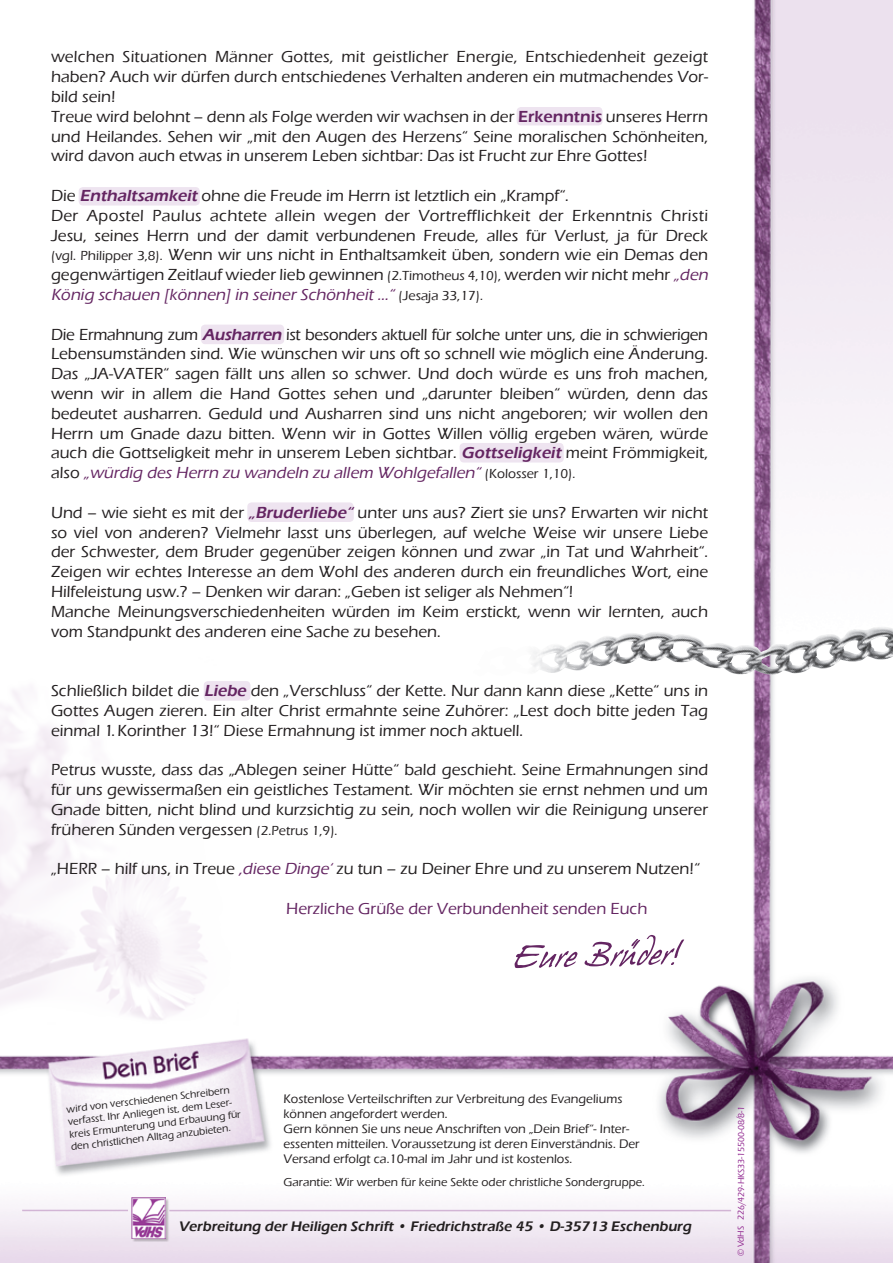
<style>
.page{position:relative;width:893px;height:1263px;background:#fff}
.page>*{position:absolute;margin:0;border:0;box-sizing:border-box;transform-origin:0 0}
.t1{font:500 16.5px/19.8px "Eras ITC";color:#231f20}
.t2{font:500 16.5px "Eras ITC";color:#642562}
.t3{font:600 14.25px "Eras ITC";color:#231f20}
.t4{font:500 12.75px/15px "Eras ITC";color:#231f20}
.t5{font:500 12px "Eras ITC";color:#231f20}
.t6{font:500 10.5px/12.6px "Eras ITC";color:#231f20}
.t7{font:500 9px "Eras ITC";letter-spacing:-.01em;color:#90268f}
.s1{font-weight:600;color:#642562}
.s2{font-size:13.5px}
.s3{color:#642562}
</style>
<div class="page">
<img style="left:0;top:0;width:893px;height:1263px">
<img style="left:0;top:657px;width:238px;height:369px">
<hr style="left:169px;top:1210px;width:562px;height:1px;background:#d2b5d5">
<hr style="left:22px;top:1210px;width:106px;height:1px;background:#d2b5d5">
<div style="left:132px;top:1198px;width:38px;height:44px;background:#231f20;opacity:.29"></div>
<img style="left:132px;top:1197px;width:34px;height:41px">
<svg style="left:515px;top:935px;width:169px;height:33px"></svg>
<div style="left:79px;top:187px;width:121px;height:19px;background:#eee4f0;border-radius:4px"></div>
<img style="left:473px;top:627px;width:420px;height:51px">
<div style="left:201px;top:325px;width:83px;height:19px;background:#eee4f0;border-radius:4px"></div>
<div style="left:460px;top:443px;width:104px;height:19px;background:#eee4f0;border-radius:4px"></div>
<div style="left:247px;top:502px;width:107px;height:20px;background:#eee4f0;border-radius:4px"></div>
<div style="left:204px;top:681px;width:47px;height:20px;background:#eee4f0;border-radius:4px"></div>
<div style="left:517px;top:107px;width:86px;height:18px;background:#eee4f0;border-radius:4px"></div>
<p class="t1" style="left:51px;top:47px;width:659px">welchen Situationen Männer Gottes, mit geistlicher Energie, Entschiedenheit gezeigt haben? Auch wir dürfen durch entschiedenes Verhalten anderen ein mutmachendes Vor&shy;bild sein!<br>Treue wird belohnt – denn als Folge werden wir wachsen in der <span class="s1">Erkenntnis</span> unseres Herrn und Heilandes. Sehen wir „mit den Augen des Herzens“ Seine moralischen Schönheiten, wird davon auch etwas in unserem Leben sichtbar: Das ist Frucht zur Ehre Gottes!</p>
<p class="t1" style="left:51px;top:186px;width:661px">Die <span class="s1">Enthaltsamkeit</span> ohne die Freude im Herrn ist letztlich ein „Krampf“.<br>Der Apostel Paulus achtete allein wegen der Vortrefflichkeit der Erkenntnis Christi Jesu, seines Herrn und der damit verbundenen Freude, alles für Verlust, ja für Dreck <span class="s2">(vgl. Philipper 3,8).</span> Wenn wir uns nicht in Enthaltsamkeit üben, sondern wie ein Demas den gegenwärtigen Zeitlauf wieder lieb gewinnen <span class="s2">(2.Timotheus 4,10),</span> werden wir nicht mehr <span class="s3">„den König schauen [können] in seiner Schönheit …“</span> <span class="s2">( J e s aj a 3 3 , 1 7 ) .</span></p>
<p class="t1" style="left:51px;top:324px;width:659px;text-align:justify">Die Ermahnung zum <span class="s1">Ausharren</span> ist besonders aktuell für solche unter uns, die in schwierigen Lebensumständen sind. Wie wünschen wir uns oft so schnell wie möglich eine Änderung.<br>Das „JA-VATER“ sagen fällt uns allen so schwer. Und doch würde es uns froh machen, wenn wir in allem die Hand Gottes sehen und „darunter bleiben“ würden, denn das bedeutet ausharren. Geduld und Ausharren sind uns nicht angeboren; wir wollen den Herrn um Gnade dazu bitten. Wenn wir in Gottes Willen völlig ergeben wären, würde auch die Gottseligkeit mehr in unserem Leben sichtbar. <span class="s1">Gottseligkeit</span> meint Frömmigkeit, a l s o <span class="s3">„würdig des Herrn zu wandeln zu allem Wohlgefallen“</span> <span class="s2">( Ko l o s s e r 1 , 1 0 ) .</span></p>
<p class="t1" style="left:51px;top:503px;width:659px">Und – wie sieht es mit der <span class="s1">„Bruderliebe“</span> unter uns aus? Ziert sie uns? Erwarten wir nicht so viel von anderen? Vielmehr lasst uns überlegen, auf welche Weise wir unsere Liebe der Schwester, dem Bruder gegenüber zeigen können und zwar „in Tat und Wahrheit“.<br>Zeigen wir echtes Interesse an dem Wohl des anderen durch ein freundliches Wort, eine Hilfeleistung usw.? – Denken wir daran: „Geben ist seliger als Nehmen“!<br>Manche Meinungsverschiedenheiten würden im Keim erstickt, wenn wir lernten, auch vom Standpunkt des anderen eine Sache zu besehen.</p>
<p class="t1" style="left:51px;top:681px;width:659px;text-align:justify">Schließlich bildet die <span class="s1">Liebe</span> den „Verschluss“ der Kette. Nur dann kann diese „Kette“ uns in Gottes Augen zieren. Ein alter Christ ermahnte seine Zuhörer: „Lest doch bitte jeden Tag einmal 1. Korinther 13!“ Diese Ermahnung ist immer noch aktuell.</p>
<p class="t1" style="left:51px;top:760px;width:659px;text-align:justify">Petrus wusste, dass das „Ablegen seiner Hütte“ bald geschieht. Seine Ermahnungen sind für uns gewissermaßen ein geistliches Testament. Wir möchten sie ernst nehmen und um Gnade bitten, nicht blind und kurzsichtig zu sein, noch wollen wir die Reinigung unserer früheren Sünden vergessen <span class="s2">(2.Petrus 1,9).</span></p>
<p class="t1" style="left:51px;top:859px;width:650px">„HERR – hilf uns, in Treue <span class="s3">,diese Dinge‘</span> zu tun – zu Deiner Ehre und zu unserem Nutzen!“</p>
<p class="t2" style="left:286px;top:899px;width:363px">Herzliche Grüße der Verbundenheit senden Euch</p>
<p class="t6" style="left:66px;top:1103px;width:174px;rotate:-7deg">wird von verschiedenen Schreibern verfasst. Ihr Anliegen ist, dem Leser&shy;kreis Ermunterung und Erbauung für den christlichen Alltag anzubieten.</p>
<p class="t4" style="left:283px;top:1091px;width:358px">Kostenlose Verteilschriften zur Verbreitung des Evangeliums können angefordert werden.<br>Gern können Sie uns neue Anschriften von „Dein Brief“- Inter&shy;essenten mitteilen. Voraussetzung ist deren Einverständnis. Der Versand erfolgt ca.10-mal im Jahr und ist kostenlos.</p>
<p class="t5" style="left:283px;top:1176px;width:363px">Garantie: Wir werben für keine Sekte oder christliche Sondergruppe.</p>
<p class="t3" style="left:179px;top:1218px;width:516px">Verbreitung der Heiligen Schrift • Friedrichstraße 45 • D-35713 Eschenburg</p>
<p class="t7" style="left:736px;top:1256px;width:152px;rotate:-90deg">© VdHS 226/429-HKS33-15500-08/8-1</p>
</div>
